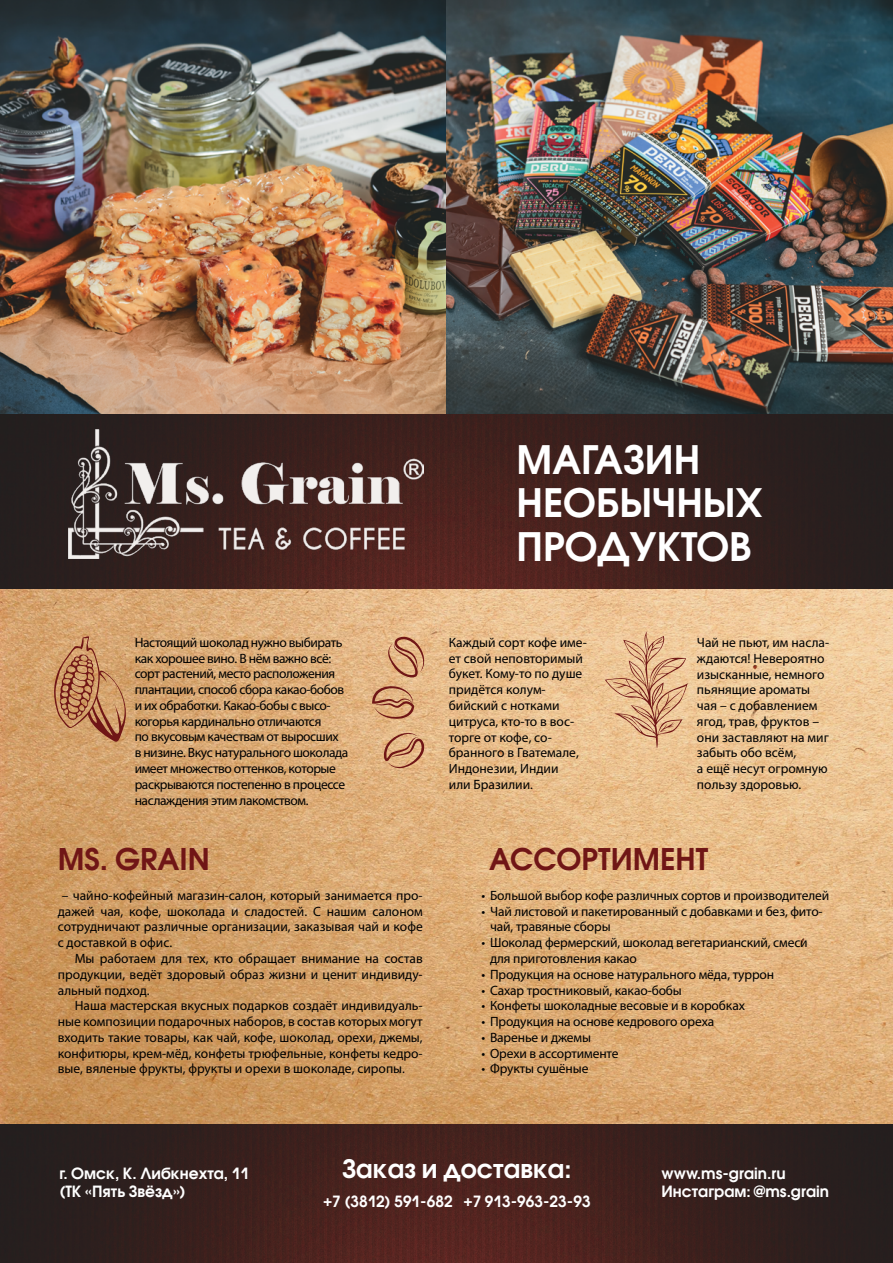
<style>
.page{position:relative;width:893px;height:1263px;background:#fff}
.page>*{position:absolute;margin:0;border:0;box-sizing:border-box;transform-origin:0 0}
.t1{font:600 39px/43.5px "Avant Garde Gothic C";color:#fff}
.t2{font:600 29.7px "Avant Garde Gothic C";color:#701616}
.t3{font:600 25.35px "Avant Garde Gothic C";color:#fff}
.t4{font:600 15.45px/18.5px "Avant Garde Gothic C";color:#fff}
.t5{font:13.5px/15.8px "Myriad Pro";letter-spacing:-.01em;color:#000}
.t6{font:13.5px/15.8px "Myriad Pro";letter-spacing:-.03em;color:#000}
</style>
<div class="page">
<img style="left:0;top:0;width:893px;height:1125px">
<img style="left:68px;top:429px;width:355px;height:129px">
<svg style="left:372px;top:685px;width:42px;height:35px"></svg>
<svg style="left:385px;top:636px;width:42px;height:43px;background:#d19c73"></svg>
<svg style="left:382px;top:732px;width:43px;height:37px;background:#ce9870"></svg>
<svg style="left:605px;top:631px;width:83px;height:120px;background:#dfb288"></svg>
<img style="left:0;top:1125px;width:893px;height:138px">
<svg style="left:51px;top:635px;width:77px;height:108px;background:#c38a5e"></svg>
<h1 class="t1" style="left:516px;top:437px;width:247px">магазин необычных продуктов</h1>
<p class="t6" style="left:135px;top:634px;width:215px">Настоящий шоколад нужно выбирать как хорошее вино. В нём важно всё: сорт растений, место расположения плантации, способ сбора какао-бобов и их обработки. Какао-бобы с высо&shy;когорья кардинально отличаются<br>по вкусовым качествам от выросших в низине. Вкус натурального шоколада имеет множество оттенков, которые раскрываются постепенно в процессе наслаждения этим лакомством.</p>
<p class="t5" style="left:449px;top:634px;width:140px">Каждый сорт кофе име&shy;ет свой неповторимый букет. Кому‑то по душе придётся колум&shy;бийский с нотками цитруса, кто‑то в вос&shy;торге от кофе, со&shy;бранного в Гватемале,<br>Индонезии, Индии<br>или Бразилии.</p>
<p class="t5" style="left:697px;top:634px;width:134px">Чай не пьют, им насла&shy;ждаются! Невероятно изысканные, немного пьянящие ароматы чая – с добавлением ягод, трав, фруктов – они заставляют на миг забыть обо всём,<br>а ещё несут огромную пользу здоровью.</p>
<h2 class="t2" style="left:58px;top:841px;width:153px">Ms. GRAIN</h2>
<h2 class="t2" style="left:489px;top:841px;width:221px">Ассортимент</h2>
<p class="t5" style="left:482px;top:887px;width:349px">• Большой выбор кофе различных сортов и производителей</p>
<p class="t5" style="left:490px;top:903px;width:334px;text-indent:-9px">• Чай листовой и пакетированный с добавками и без, фито&shy;чай, травяные сборы</p>
<p class="t5" style="left:490px;top:934px;width:319px;text-indent:-9px">• Шоколад фермерский, шоколад вегетарианский, смеси для приготовления какао</p>
<p class="t5" style="left:482px;top:966px;width:294px">• Продукция на основе натурального мёда, туррон</p>
<p class="t5" style="left:482px;top:982px;width:202px">• Сахар тростниковый, какао-бобы</p>
<p class="t5" style="left:482px;top:998px;width:265px">• Конфеты шоколадные весовые и в коробках</p>
<p class="t5" style="left:482px;top:1013px;width:234px">• Продукция на основе кедрового ореха</p>
<p class="t5" style="left:482px;top:1029px;width:111px">• Варенье и джемы</p>
<p class="t5" style="left:482px;top:1045px;width:138px">• Орехи в ассортименте</p>
<p class="t5" style="left:482px;top:1061px;width:108px">• Фрукты сушёные</p>
<p class="t5" style="left:58px;top:887px;width:366px;text-align:justify;text-indent:4px">– чайно-кофейный магазин-салон, который занимается про&shy;дажей чая, кофе, шоколада и сладостей. С нашим салоном сотрудничают различные организации, заказывая чай и кофе с доставкой в офис.</p>
<p class="t5" style="left:58px;top:950px;width:366px;text-align:justify;text-indent:17px">Мы работаем для тех, кто обращает внимание на состав продукции, ведёт здоровый образ жизни и ценит индивиду&shy;альный подход.</p>
<p class="t5" style="left:58px;top:998px;width:367px;text-align:justify;text-indent:17px">Наша мастерская вкусных подарков создаёт индивидуаль&shy;ные композиции подарочных наборов, в состав которых могут входить такие товары, как чай, кофе, шоколад, орехи, джемы, конфитюры, крем-мёд, конфеты трюфельные, конфеты кедро&shy;вые, вяленые фрукты, фрукты и орехи в шоколаде, сиропы.</p>
<h3 class="t3" style="left:342px;top:1153px;width:231px">Заказ и доставка:</h3>
<p class="t4" style="left:60px;top:1164px;width:191px">г. Омск, К. Либкнехта, 11 (ТК «Пять Звёзд»)</p>
<p class="t4" style="left:661px;top:1164px;width:169px">www.ms-grain.ru<br>Инстаграм: @ms.grain</p>
<p class="t4" style="left:323px;top:1191px;width:269px">+7 (3812) 591-682 +7 913-963-23-93</p>
</div>
